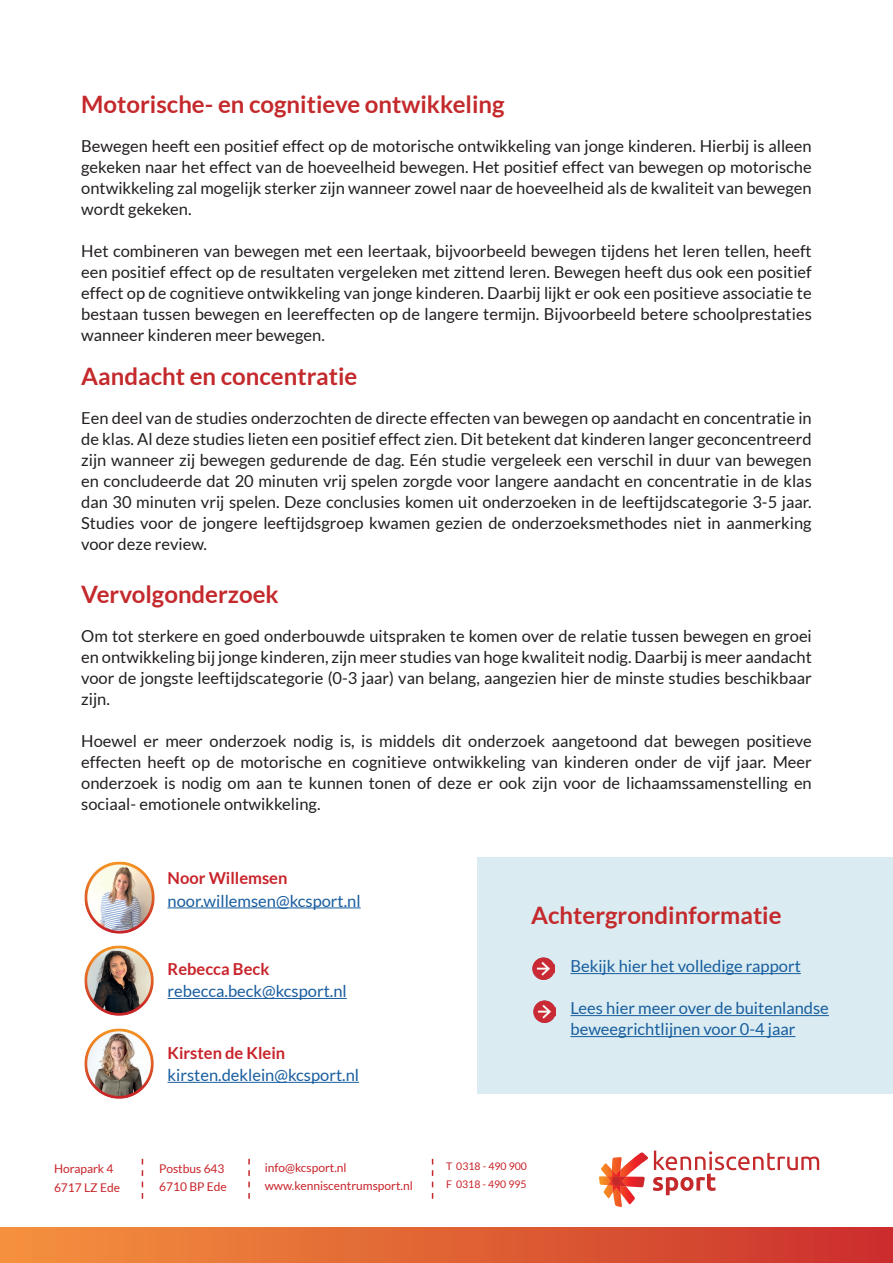
<style>
.page{position:relative;width:893px;height:1263px;background:#fff}
.page>*{position:absolute;margin:0;border:0;box-sizing:border-box;transform-origin:0 0}
.t1{font:700 24px "Lato";color:#c4292c}
.t2{font:16.5px/21px "Lato";color:#231f20;text-align:justify}
.t3{font:16.5px/21px "Lato";color:#175d9e}
.t4{font:700 16.5px "Lato";color:#c8242b}
.t5{font:12px/18px "Lato";color:#c82329}
.t6{font:10.5px/18px "Lato";color:#c82329}
</style>
<div class="page">
<div style="left:0;top:1227px;width:893px;height:36px;background:linear-gradient(to right,#f5943e,#cb302c)"></div>
<svg style="left:142px;top:1159px;width:1px;height:40px"></svg>
<svg style="left:248px;top:1159px;width:2px;height:40px"></svg>
<svg style="left:432px;top:1159px;width:1px;height:40px"></svg>
<svg style="left:599px;top:1150px;width:220px;height:57px"></svg>
<div style="left:477px;top:857px;width:416px;height:237px;background:#daecf2"></div>
<hr style="left:570px;top:973px;width:231px;height:1px;background:#175d9e">
<hr style="left:570px;top:1015px;width:259px;height:1px;background:#175d9e">
<hr style="left:570px;top:1036px;width:225px;height:1px;background:#175d9e">
<img style="left:533px;top:957px;width:22px;height:22px">
<img style="left:533px;top:1000px;width:22px;height:22px">
<img style="left:84px;top:945px;width:70px;height:71px">
<hr style="left:168px;top:998px;width:179px;height:1px;background:#175d9e">
<img style="left:84px;top:861px;width:71px;height:73px">
<hr style="left:168px;top:907px;width:193px;height:1px;background:#175d9e">
<img style="left:84px;top:1028px;width:70px;height:71px">
<hr style="left:168px;top:1082px;width:191px;height:1px;background:#175d9e">
<h1 class="t1" style="left:81px;top:90px;width:425px">Motorische- en cognitieve ontwikkeling</h1>
<p class="t2" style="left:81px;top:135px;width:732px">Bewegen heeft een positief effect op de motorische ontwikkeling van jonge kinderen. Hierbij is alleen gekeken naar het effect van de hoeveelheid bewegen. Het positief effect van bewegen op motorische ontwikkeling zal mogelijk sterker zijn wanneer zowel naar de hoeveelheid als de kwaliteit van bewegen wordt gekeken.</p>
<p class="t2" style="left:81px;top:240px;width:732px">Het combineren van bewegen met een leertaak, bijvoorbeeld bewegen tijdens het leren tellen, heeft een positief effect op de resultaten vergeleken met zittend leren. Bewegen heeft dus ook een positief effect op de cognitieve ontwikkeling van jonge kinderen. Daarbij lijkt er ook een positieve associatie te bestaan tussen bewegen en leereffecten op de langere termijn. Bijvoorbeeld betere schoolprestaties wanneer kinderen meer bewegen.</p>
<h1 class="t1" style="left:81px;top:363px;width:278px">Aandacht en concentratie</h1>
<p class="t2" style="left:81px;top:407px;width:732px">Een deel van de studies onderzochten de directe effecten van bewegen op aandacht en concentratie in de klas. Al deze studies lieten een positief effect zien. Dit betekent dat kinderen langer geconcentreerd zijn wanneer zij bewegen gedurende de dag. Eén studie vergeleek een verschil in duur van bewegen en concludeerde dat 20 minuten vrij spelen zorgde voor langere aandacht en concentratie in de klas dan 30 minuten vrij spelen. Deze conclusies komen uit onderzoeken in de leeftijdscategorie 3-5 jaar.<br>Studies voor de jongere leeftijdsgroep kwamen gezien de onderzoeksmethodes niet in aanmerking voor deze review.</p>
<h1 class="t1" style="left:81px;top:580px;width:199px">Vervolgonderzoek</h1>
<p class="t2" style="left:81px;top:625px;width:732px">Om tot sterkere en goed onderbouwde uitspraken te komen over de relatie tussen bewegen en groei en ontwikkeling bij jonge kinderen, zijn meer studies van hoge kwaliteit nodig. Daarbij is meer aandacht voor de jongste leeftijdscategorie (0-3 jaar) van belang, aangezien hier de minste studies beschikbaar zijn.</p>
<p class="t2" style="left:81px;top:730px;width:732px">Hoewel er meer onderzoek nodig is, is middels dit onderzoek aangetoond dat bewegen positieve effecten heeft op de motorische en cognitieve ontwikkeling van kinderen onder de vijf jaar. Meer onderzoek is nodig om aan te kunnen tonen of deze er ook zijn voor de lichaamssamenstelling en sociaal- emotionele ontwikkeling.</p>
<p class="t4" style="left:168px;top:869px;width:121px">Noor Willemsen</p>
<p class="t3" style="left:168px;top:890px;width:195px">noor.willemsen@kcsport.nl</p>
<p class="t4" style="left:168px;top:959px;width:103px">Rebecca Beck</p>
<p class="t3" style="left:168px;top:981px;width:181px">rebecca.beck@kcsport.nl</p>
<p class="t4" style="left:168px;top:1043px;width:119px">Kirsten de Klein</p>
<p class="t3" style="left:168px;top:1064px;width:193px">kirsten.deklein@kcsport.nl</p>
<h1 class="t1" style="left:531px;top:901px;width:252px">Achtergrondinformatie</h1>
<p class="t3" style="left:570px;top:956px;width:232px">Bekijk hier het volledige rapport</p>
<p class="t3" style="left:570px;top:998px;width:260px">Lees hier meer over de buitenlandse beweegrichtlijnen voor 0-4 jaar</p>
<p class="t5" style="left:54px;top:1158px;width:68px;line-height:19.5px">Horapark 4<br>6717 LZ Ede</p>
<p class="t5" style="left:159px;top:1159px;width:69px">Postbus 643<br>6710 BP Ede</p>
<p class="t5" style="left:265px;top:1158px;width:150px">info@kcsport.nl www.kenniscentrumsport.nl</p>
<p class="t6" style="left:446px;top:1157px;width:82px">T 0318 - 490 900<br>F 0318 - 490 995</p>
</div>
